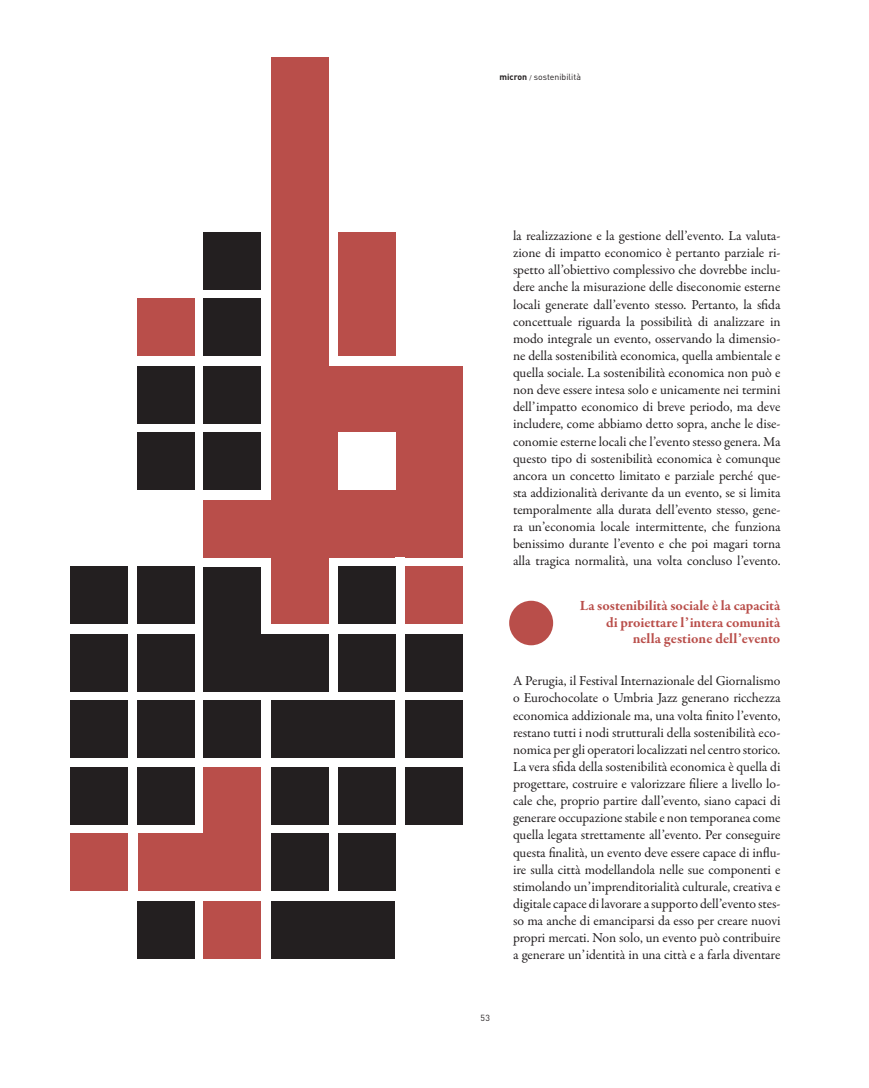
<style>
.page{position:relative;width:869px;height:1088px;background:#fff}
.page>*{position:absolute;margin:0;border:0;box-sizing:border-box;transform-origin:0 0}
.t1{font:700 14.38px "Garamond Premr Pro";color:#b94e4a}
.t2{font:13.75px/17.1px "Garamond Premr Pro";letter-spacing:-.01em;color:#231f20;text-align:justify}
.t3{font:8.75px "DIN";color:#231f20}
.s1{font-weight:700}
.s2{font-size:6.25px}
</style>
<div class="page">
<div style="left:509px;top:601px;width:44px;height:44px;background:#b94e4a;border-radius:50%"></div>
<div style="left:405px;top:767px;width:57px;height:57px;background:#231f20"></div>
<div style="left:271px;top:58px;width:57px;height:353px;background:#b94e4a"></div>
<div style="left:271px;top:501px;width:57px;height:109px;background:#b94e4a"></div>
<div style="left:271px;top:767px;width:57px;height:57px;background:#231f20"></div>
<div style="left:137px;top:767px;width:57px;height:57px;background:#231f20"></div>
<div style="left:271px;top:366px;width:191px;height:191px;background:#b94e4a"></div>
<div style="left:405px;top:635px;width:57px;height:57px;background:#231f20"></div>
<div style="left:137px;top:366px;width:57px;height:57px;background:#231f20"></div>
<div style="left:271px;top:635px;width:57px;height:57px;background:#231f20"></div>
<div style="left:137px;top:635px;width:57px;height:57px;background:#231f20"></div>
<div style="left:271px;top:901px;width:57px;height:57px;background:#231f20"></div>
<div style="left:137px;top:901px;width:57px;height:57px;background:#231f20"></div>
<div style="left:405px;top:567px;width:57px;height:57px;background:#b94e4a"></div>
<div style="left:137px;top:298px;width:57px;height:57px;background:#b94e4a"></div>
<div style="left:271px;top:567px;width:57px;height:57px;background:#b94e4a"></div>
<div style="left:137px;top:567px;width:57px;height:57px;background:#231f20"></div>
<div style="left:271px;top:833px;width:57px;height:57px;background:#231f20"></div>
<div style="left:137px;top:833px;width:104px;height:57px;background:#b94e4a"></div>
<div style="left:405px;top:700px;width:57px;height:58px;background:#231f20"></div>
<div style="left:137px;top:432px;width:57px;height:57px;background:#231f20"></div>
<div style="left:271px;top:700px;width:57px;height:58px;background:#231f20"></div>
<div style="left:137px;top:700px;width:57px;height:58px;background:#231f20"></div>
<div style="left:338px;top:232px;width:57px;height:101px;background:#b94e4a"></div>
<div style="left:210px;top:501px;width:185px;height:57px;background:#b94e4a"></div>
<div style="left:338px;top:767px;width:57px;height:57px;background:#231f20"></div>
<div style="left:204px;top:232px;width:57px;height:57px;background:#231f20"></div>
<div style="left:204px;top:501px;width:57px;height:57px;background:#b94e4a"></div>
<div style="left:204px;top:767px;width:57px;height:101px;background:#b94e4a"></div>
<div style="left:70px;top:767px;width:57px;height:57px;background:#231f20"></div>
<div style="left:338px;top:635px;width:57px;height:57px;background:#231f20"></div>
<div style="left:291px;top:901px;width:104px;height:57px;background:#231f20"></div>
<div style="left:204px;top:366px;width:57px;height:57px;background:#231f20"></div>
<div style="left:204px;top:635px;width:105px;height:57px;background:#231f20"></div>
<div style="left:70px;top:635px;width:57px;height:57px;background:#231f20"></div>
<div style="left:204px;top:901px;width:57px;height:57px;background:#b94e4a"></div>
<div style="left:338px;top:298px;width:57px;height:57px;background:#b94e4a"></div>
<div style="left:338px;top:567px;width:57px;height:57px;background:#231f20"></div>
<div style="left:338px;top:833px;width:57px;height:57px;background:#231f20"></div>
<div style="left:204px;top:298px;width:57px;height:57px;background:#231f20"></div>
<div style="left:204px;top:567px;width:57px;height:109px;background:#231f20"></div>
<div style="left:70px;top:567px;width:57px;height:57px;background:#231f20"></div>
<div style="left:204px;top:833px;width:57px;height:57px;background:#b94e4a"></div>
<div style="left:70px;top:833px;width:57px;height:57px;background:#b94e4a"></div>
<div style="left:286px;top:700px;width:109px;height:58px;background:#231f20"></div>
<div style="left:204px;top:432px;width:57px;height:57px;background:#231f20"></div>
<div style="left:338px;top:432px;width:57px;height:57px;background:#fff"></div>
<div style="left:204px;top:700px;width:57px;height:58px;background:#231f20"></div>
<div style="left:70px;top:700px;width:57px;height:58px;background:#231f20"></div>
<p class="t3" style="left:499px;top:71px;width:83px"><span class="s1">micron</span> <span class="s2">/</span> sostenibilità</p>
<p class="t3" style="left:480px;top:1013px;width:11px">53</p>
<p class="t2" style="left:513px;top:227px;width:269px">la realizzazione e la gestione dell’evento. La valuta&shy;zione di impatto economico è pertanto parziale ri&shy;spetto all’obiettivo complessivo che dovrebbe inclu&shy;dere anche la misurazione delle diseconomie esterne locali generate dall’evento stesso. Pertanto, la sfida concettuale riguarda la possibilità di analizzare in modo integrale un evento, osservando la dimensio&shy;ne della sostenibilità economica, quella ambientale e quella sociale. La sostenibilità economica non può e non deve essere intesa solo e unicamente nei termini dell’impatto economico di breve periodo, ma deve includere, come abbiamo detto sopra, anche le dise&shy;conomie esterne locali che l’evento stesso genera. Ma questo tipo di sostenibilità economica è comunque ancora un concetto limitato e parziale perché que&shy;sta addizionalità derivante da un evento, se si limita temporalmente alla durata dell’evento stesso, gene&shy;ra un’economia locale intermittente, che funziona benissimo durante l’evento e che poi magari torna alla tragica normalità, una volta concluso l’evento.</p>
<p class="t1" style="left:579px;top:597px;width:202px">La sostenibilità sociale è la capacità</p>
<p class="t1" style="left:605px;top:613px;width:176px">di proiettare l’intera comunità</p>
<p class="t1" style="left:632px;top:629px;width:149px">nella gestione dell’evento</p>
<p class="t2" style="left:513px;top:673px;width:269px">A Perugia, il Festival Internazionale del Giornalismo o Eurochocolate o Umbria Jazz generano ricchezza economica addizionale ma, una volta finito l’evento, restano tutti i nodi strutturali della sostenibilità eco&shy;nomica per gli operatori localizzati nel centro storico.<br>La vera sfida della sostenibilità economica è quella di progettare, costruire e valorizzare filiere a livello lo&shy;cale che, proprio partire dall’evento, siano capaci di generare occupazione stabile e non temporanea come quella legata strettamente all’evento. Per conseguire questa finalità, un evento deve essere capace di influ&shy;ire sulla città modellandola nelle sue componenti e stimolando un’imprenditorialità culturale, creativa e digitale capace di lavorare a supporto dell’evento stes&shy;so ma anche di emanciparsi da esso per creare nuovi propri mercati. Non solo, un evento può contribuire a generare un’identità in una città e a farla diventare</p>
</div>
